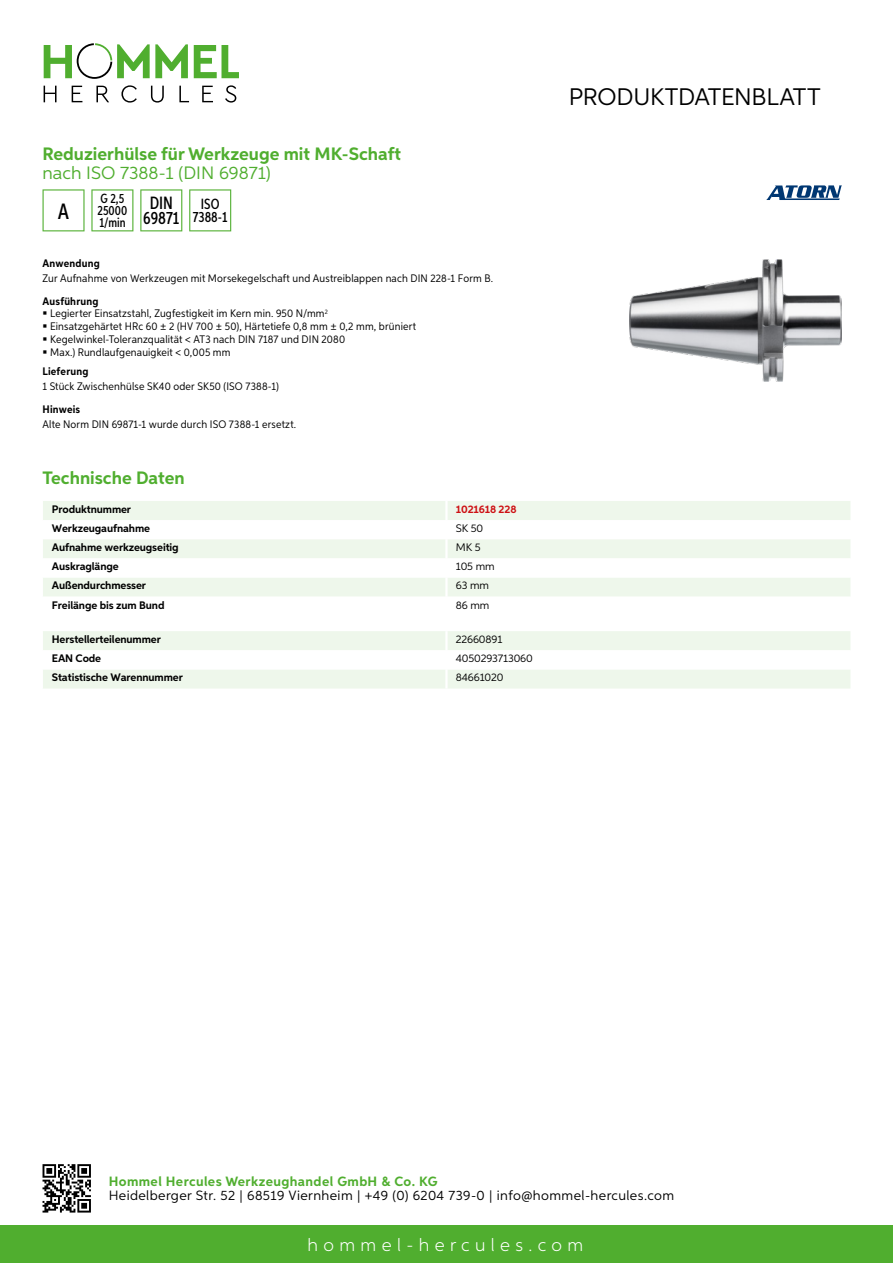
<style>
.page{position:relative;width:893px;height:1263px;background:#fff}
.page>*{position:absolute;margin:0;border:0;box-sizing:border-box;transform-origin:0 0}
.t1{font:24px "Aspira";letter-spacing:-.01em;color:#000}
.t2{font:500 22.2px "Aspira XX Nar";color:#000}
.t3{font:700 18px "Aspira";color:#50ae2f}
.t4{font:18px "Aspira";color:#50ae2f}
.t5{font:300 18px "Aspira";letter-spacing:.3em;color:#fff}
.t6{font:500 17.85px/14.9px "Aspira XX Nar";color:#000;text-align:center}
.t7{font:500 14.85px/13.4px "Aspira XX Nar";color:#000;text-align:center}
.t8{font:13.5px "Aspira";letter-spacing:.03em;color:#000}
.t9{font:700 13.5px "Aspira";letter-spacing:.03em;color:#50ae2f}
.t10{font:500 13.35px/11.9px "Aspira XX Nar";color:#000}
.t11{font:10.95px/12.8px "Aspira Nar";letter-spacing:.015em;color:#000}
.t12{font:700 10.95px "Aspira";letter-spacing:-.01em;color:#000}
.t13{font:10.95px "Aspira";letter-spacing:-.01em;color:#000}
.t14{font:700 10.95px "Aspira Nar";letter-spacing:.02em;color:#000}
.t15{font:700 10.95px "Aspira";letter-spacing:-.01em;color:#cd1013}
.s1{font-weight:700}
</style>
<div class="page">
<div style="left:0;top:1226px;width:893px;height:37px;background:#50ae2f"></div>
<svg style="left:43px;top:1164px;width:48px;height:48px"></svg>
<svg style="left:194px;top:45px;width:45px;height:33px"></svg>
<svg style="left:44px;top:43px;width:144px;height:36px"></svg>
<svg style="left:44px;top:86px;width:13px;height:16px"></svg>
<svg style="left:72px;top:86px;width:10px;height:16px"></svg>
<svg style="left:96px;top:86px;width:13px;height:16px"></svg>
<svg style="left:121px;top:85px;width:16px;height:18px"></svg>
<svg style="left:151px;top:86px;width:13px;height:17px"></svg>
<svg style="left:179px;top:86px;width:10px;height:16px"></svg>
<svg style="left:202px;top:86px;width:11px;height:16px"></svg>
<svg style="left:225px;top:85px;width:11px;height:18px"></svg>
<div style="left:43px;top:501px;width:807px;height:19px;background:#eef7eb"></div>
<svg style="left:43px;top:539px;width:807px;height:57px;fill:#eef7eb"></svg>
<hr style="left:445px;top:501px;width:3px;height:19px;background:#fff">
<hr style="left:445px;top:539px;width:3px;height:19px;background:#fff">
<hr style="left:445px;top:558px;width:3px;height:19px;background:#fff">
<hr style="left:445px;top:577px;width:3px;height:20px;background:#fff">
<svg style="left:43px;top:631px;width:807px;height:57px"></svg>
<hr style="left:445px;top:669px;width:3px;height:19px;background:#fff">
<svg style="left:43px;top:189px;width:42px;height:42px"></svg>
<svg style="left:91px;top:189px;width:42px;height:42px"></svg>
<svg style="left:140px;top:189px;width:42px;height:42px"></svg>
<svg style="left:189px;top:189px;width:42px;height:42px"></svg>
<img style="left:629px;top:259px;width:213px;height:122px">
<svg style="left:766px;top:185px;width:76px;height:15px"></svg>
<h3 class="t3" style="left:43px;top:142px;width:360px">Reduzierhülse für Werkzeuge mit MK-Schaft</h3>
<h3 class="t4" style="left:43px;top:162px;width:230px">nach ISO 7388-1 (DIN 69871)</h3>
<h2 class="t2" style="left:58px;top:197px;width:13px">A</h2>
<p class="t10" style="left:98px;top:193px;width:31px">G 2,5<br>25000<br>1/min</p>
<h3 class="t6" style="left:143px;top:196px;width:38px">DIN<br>69871</h3>
<h3 class="t7" style="left:193px;top:197px;width:36px">ISO<br>7388-1</h3>
<p class="t14" style="left:43px;top:257px;width:59px">Anwendung</p>
<p class="t11" style="left:43px;top:272px;width:452px">Zur Aufnahme von Werkzeugen mit Morsekegelschaft und Austreiblappen nach DIN 228-1 Form B.</p>
<p class="t11" style="left:50px;top:294px;width:367px;text-indent:-8px"><span class="s1">Ausführung<br></span>Legierter Einsatzstahl, Zugfestigkeit im Kern min. 950 N/mm<sup>2<br></sup>Einsatzgehärtet HRc 60 ± 2 (HV 700 ± 50), Härtetiefe 0,8 mm ± 0,2 mm, brüniert Kegelwinkel-Toleranzqualität &lt; AT3 nach DIN 7187 und DIN 2080<br>Max.) Rundlaufgenauigkeit &lt; 0,005 mm</p>
<p class="t14" style="left:43px;top:364px;width:47px">Lieferung</p>
<p class="t11" style="left:43px;top:380px;width:238px">1 Stück Zwischenhülse SK40 oder SK50 (ISO 7388-1)</p>
<p class="t14" style="left:43px;top:403px;width:39px">Hinweis</p>
<p class="t11" style="left:43px;top:418px;width:255px">Alte Norm DIN 69871-1 wurde durch ISO 7388-1 ersetzt.</p>
<h3 class="t3" style="left:43px;top:467px;width:144px">Technische Daten</h3>
<p class="t12" style="left:52px;top:502px;width:81px">Produktnummer</p>
<p class="t15" style="left:456px;top:502px;width:62px">1021618 228</p>
<p class="t12" style="left:52px;top:521px;width:100px">Werkzeugaufnahme</p>
<p class="t13" style="left:456px;top:522px;width:29px">SK 50</p>
<p class="t12" style="left:52px;top:541px;width:128px">Aufnahme werkzeugseitig</p>
<p class="t13" style="left:456px;top:541px;width:26px">MK 5</p>
<p class="t12" style="left:52px;top:560px;width:68px">Auskraglänge</p>
<p class="t13" style="left:456px;top:560px;width:40px">105 mm</p>
<p class="t12" style="left:52px;top:579px;width:96px">Außendurchmesser</p>
<p class="t13" style="left:456px;top:579px;width:35px">63 mm</p>
<p class="t12" style="left:52px;top:598px;width:114px">Freilänge bis zum Bund</p>
<p class="t13" style="left:456px;top:598px;width:35px">86 mm</p>
<p class="t12" style="left:52px;top:633px;width:111px">Herstellerteilenummer</p>
<p class="t13" style="left:456px;top:633px;width:48px">22660891</p>
<p class="t12" style="left:52px;top:652px;width:51px">EAN Code</p>
<p class="t13" style="left:456px;top:652px;width:79px">4050293713060</p>
<p class="t12" style="left:52px;top:671px;width:132px">Statistische Warennummer</p>
<p class="t13" style="left:456px;top:671px;width:49px">84661020</p>
<h1 class="t1" style="left:569px;top:82px;width:253px">Produktdatenblatt</h1>
<p class="t9" style="left:109px;top:1172px;width:330px">Hommel Hercules Werkzeughandel GmbH &amp; Co. KG</p>
<p class="t8" style="left:109px;top:1187px;width:567px">Heidelberger Str. 52 | 68519 Viernheim | +49 (0) 6204 739-0 | info@hommel-hercules.com</p>
<h3 class="t5" style="left:307px;top:1234px;width:277px">hommel-hercules.com</h3>
</div>
